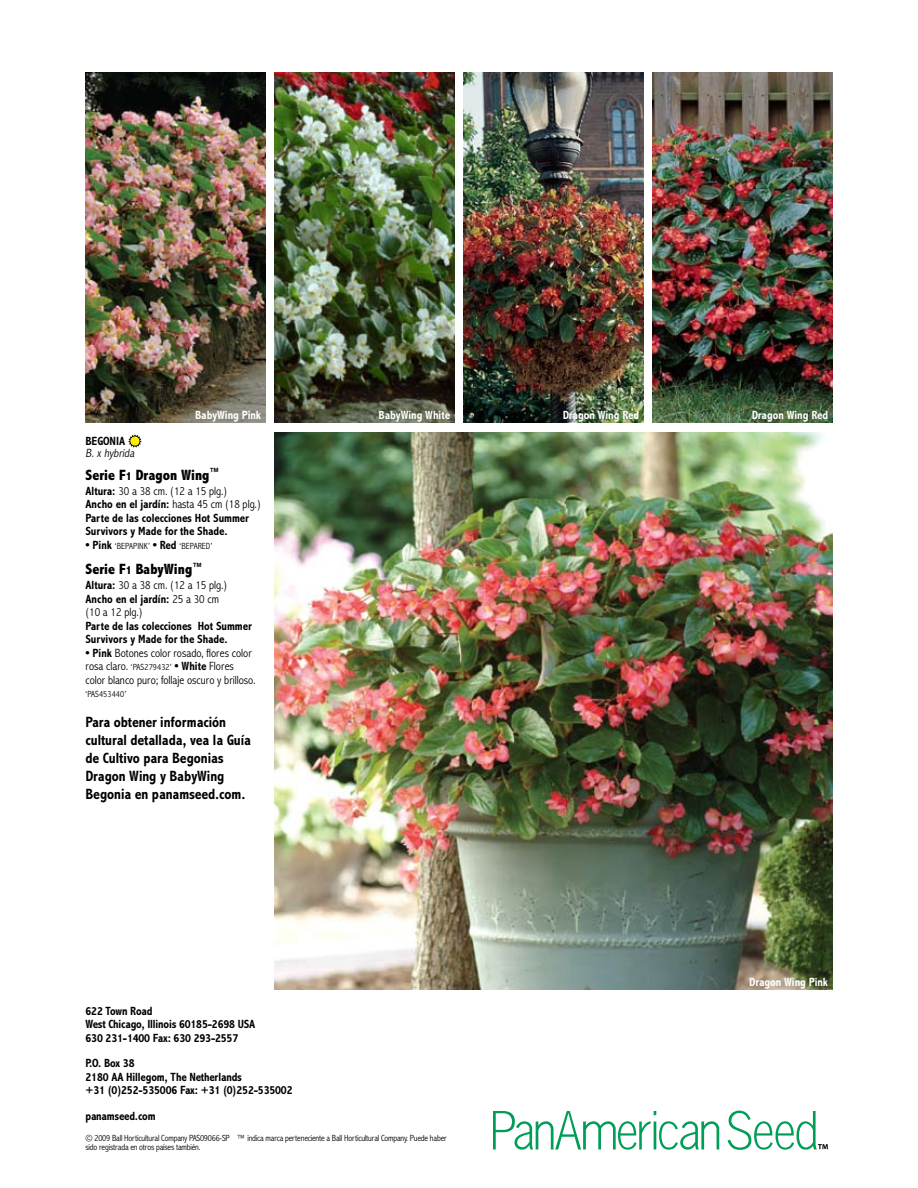
<style>
.page{position:relative;width:918px;height:1188px;background:#fff}
.page>*{position:absolute;margin:0;border:0;box-sizing:border-box;transform-origin:0 0}
.t1{font:700 condensed 15px/18px "Abadi MT Std";color:#000}
.t2{font:800 condensed 15px "Abadi MT Std";color:#000}
.t3{font:700 condensed 12px/13.5px "Abadi MT Std";letter-spacing:-.01em;color:#000}
.t4{font:300 condensed 12px/13.5px "Abadi MT Std";color:#000}
.t5{font:700 condensed 12px "Abadi MT Std";color:#fff}
.t6{font:italic 300 condensed 12px "Abadi MT Std";color:#000}
.t7{font:300 condensed 9px/9px "Abadi MT Std";letter-spacing:-.02em;color:#000}
.t8{font:300 condensed 9px "Abadi MT Std";letter-spacing:.01em;color:#000}
.s1{font-size:12px}
.s2{font-weight:300}
.s3{font-weight:700;font-size:12px}
.s4{font-weight:700}
.s5{font-size:9px}
</style>
<div class="page">
<svg style="left:128px;top:434px;width:14px;height:14px"></svg>
<img style="left:652px;top:72px;width:181px;height:351px">
<img style="left:464px;top:72px;width:180px;height:351px">
<img style="left:86px;top:72px;width:180px;height:351px">
<img style="left:274px;top:72px;width:181px;height:351px">
<img style="left:274px;top:432px;width:559px;height:558px">
<svg style="left:493px;top:1111px;width:226px;height:39px"></svg>
<svg style="left:727px;top:1111px;width:101px;height:39px"></svg>
<p class="t5" style="left:195px;top:408px;width:67px">BabyWing Pink</p>
<p class="t5" style="left:379px;top:408px;width:73px">BabyWing White</p>
<p class="t5" style="left:563px;top:408px;width:78px">Dragon Wing Red</p>
<p class="t5" style="left:752px;top:408px;width:78px">Dragon Wing Red</p>
<p class="t3" style="left:86px;top:435px;width:41px">Begonia</p>
<p class="t6" style="left:86px;top:447px;width:53px">B. x hybrida</p>
<p class="t2" style="left:86px;top:467px;width:136px">Serie F<span class="s1">1</span> Dragon Wing<sup>™</sup></p>
<p class="t3" style="left:86px;top:484px;width:177px">Altura: <span class="s2">30 a 38 cm. (12 a 15 plg.)<br></span>Ancho en el jardín: <span class="s2">hasta 45 cm (18 plg.)<br></span>Parte de las colecciones Hot Summer Survivors y Made for the Shade.</p>
<p class="t8" style="left:86px;top:541px;width:128px"><span class="s3">• Pink</span> ‘BEPAPINK’ <span class="s3">• Red</span> ‘BEPARED’</p>
<p class="t2" style="left:86px;top:561px;width:119px">Serie F<span class="s1">1</span> BabyWing<sup>™</sup></p>
<p class="t4" style="left:86px;top:579px;width:143px"><span class="s4">Altura:</span> 30 a 38 cm. (12 a 15 plg.)<br><span class="s4">Ancho en el jardín:</span> 25 a 30 cm (10 a 12 plg.)</p>
<p class="t3" style="left:86px;top:619px;width:168px">Parte de las colecciones Hot Summer<br>Survivors y Made for the Shade.</p>
<p class="t4" style="left:85px;top:646px;width:172px"><span class="s4">• Pink</span> Botones color rosado, flores color rosa claro. <span class="s5">‘PAS279432’</span> <span class="s4">• White</span> Flores color blanco puro; follaje oscuro y brilloso.</p>
<p class="t8" style="left:86px;top:690px;width:42px">‘PAS453440’</p>
<p class="t1" style="left:86px;top:714px;width:167px">Para obtener información cultural detallada, vea la Guía de Cultivo para Begonias<br>Dragon Wing y BabyWing<br>Begonia en panamseed.com.</p>
<p class="t3" style="left:86px;top:1004px;width:171px">622 Town Road<br>West Chicago, Illinois 60185-2698 USA<br>630 231-1400 Fax: 630 293-2557</p>
<p class="t3" style="left:86px;top:1057px;width:209px">P.O. Box 38<br>2180 AA Hillegom, The Netherlands<br>+31 (0)252-535006 Fax: +31 (0)252-535002</p>
<p class="t3" style="left:86px;top:1109px;width:72px">panamseed.com</p>
<p class="t7" style="left:86px;top:1133px;width:363px">© 2009 Ball Horticultural Company PAS09066-SP ™ indica marca perteneciente a Ball Horticultural Company. Puede haber sido registrada en otros países también.</p>
<p class="t5" style="left:749px;top:975px;width:80px">Dragon Wing Pink</p>
</div>
